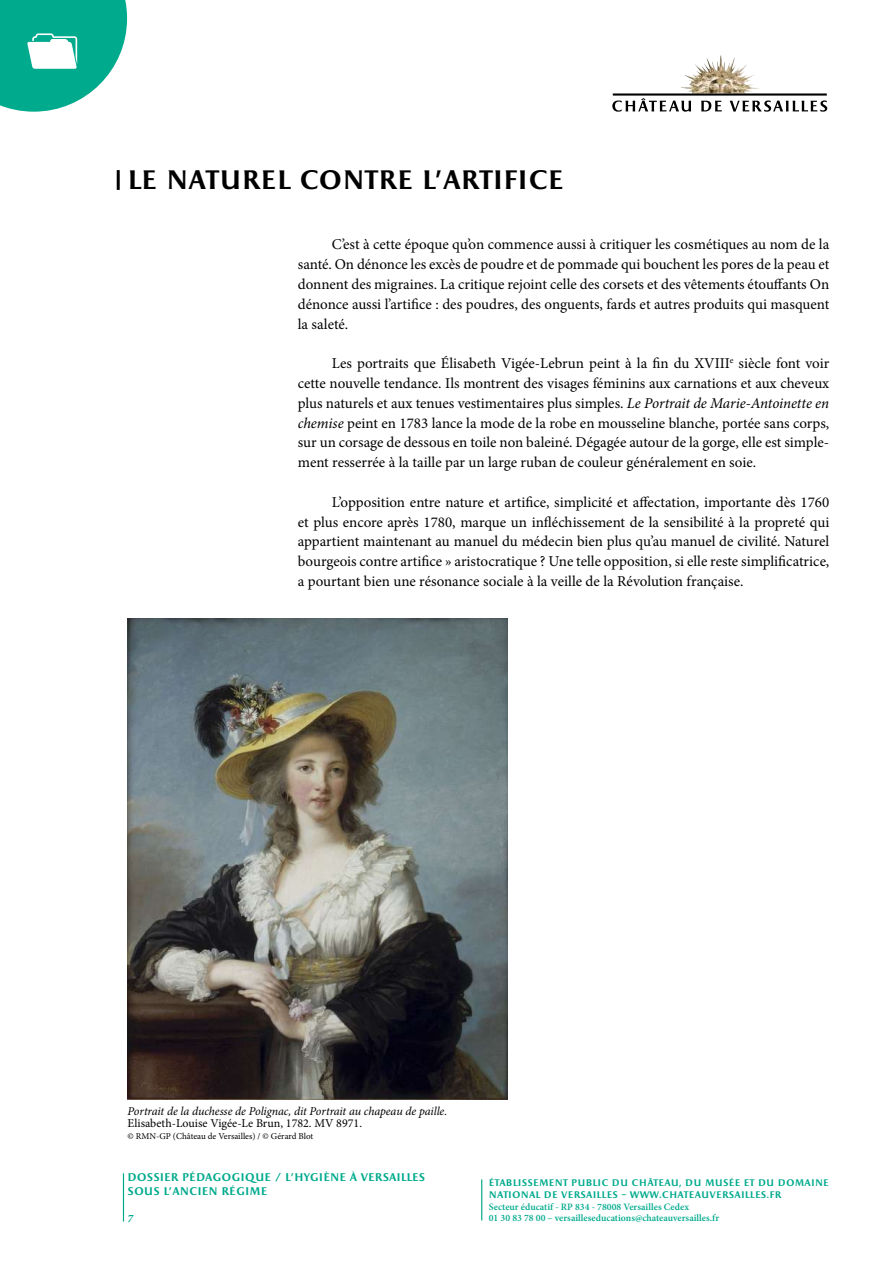
<style>
.page{position:relative;width:893px;height:1263px;background:#fff}
.page>*{position:absolute;margin:0;border:0;box-sizing:border-box;transform-origin:0 0}
.t1{font:700 27px "Apollon";color:#000}
.t2{font:15px/19.8px "Minion Pro";color:#000;text-align:justify}
.t3{font:italic 12px "Minion Pro";letter-spacing:-.01em;color:#000}
.t4{font:12px "Minion Pro";color:#000}
.t5{font:700 11.25px/13.5px "Apollon";color:#00aa8d}
.t6{font:italic 700 11.25px "Minion Pro";color:#00aa8d}
.t7{font:600 9.75px/11.7px "Minion Pro";color:#00aa8d}
.t8{font:700 9.6px/11.7px "Apollon";letter-spacing:.015em;color:#00aa8d}
.t9{font:9px "Minion Pro";color:#000}
.s1{font-style:italic}
</style>
<div class="page">
<img style="left:681px;top:55px;width:78px;height:38px">
<svg style="left:612px;top:93px;width:215px;height:19px"></svg>
<svg style="left:0;top:0;width:127px;height:112px"></svg>
<hr style="left:117px;top:170px;width:3px;height:20px;background:#000">
<hr style="left:481px;top:1179px;width:1px;height:41px;background:#00aa8d">
<hr style="left:123px;top:1173px;width:1px;height:48px;background:#00aa8d">
<img style="left:128px;top:618px;width:379px;height:482px">
<h1 class="t1" style="left:128px;top:164px;width:438px">LE NATUREL CONTRE L’ARTIFICE</h1>
<p class="t2" style="left:298px;top:235px;width:533px;text-indent:34px">C’est à cette époque qu’on commence aussi à critiquer les cosmétiques au nom de la santé. On dénonce les excès de poudre et de pommade qui bouchent les pores de la peau et donnent des migraines. La critique rejoint celle des corsets et des vêtements étouffants On dénonce aussi l’artifice : des poudres, des onguents, fards et autres produits qui masquent la saleté.</p>
<p class="t2" style="left:298px;top:353px;width:533px;text-indent:34px">Les portraits que Élisabeth Vigée-Lebrun peint à la fin du XVIII<sup>e</sup> siècle font voir cette nouvelle tendance. Ils montrent des visages féminins aux carnations et aux cheveux plus naturels et aux tenues vestimentaires plus simples. <span class="s1">Le Portrait de Marie-Antoinette en chemise</span> peint en 1783 lance la mode de la robe en mousseline blanche, portée sans corps, sur un corsage de dessous en toile non baleiné. Dégagée autour de la gorge, elle est simple&shy;ment resserrée à la taille par un large ruban de couleur généralement en soie.</p>
<p class="t2" style="left:298px;top:492px;width:533px;text-indent:34px">L’opposition entre nature et artifice, simplicité et affectation, importante dès 1760 et plus encore après 1780, marque un infléchissement de la sensibilité à la propreté qui appartient maintenant au manuel du médecin bien plus qu’au manuel de civilité. Naturel bourgeois contre artifice » aristocratique ? Une telle opposition, si elle reste simplificatrice, a pourtant bien une résonance sociale à la veille de la Révolution française.</p>
<p class="t3" style="left:128px;top:1103px;width:321px">Portrait de la duchesse de Polignac, dit Portrait au chapeau de paille.</p>
<p class="t4" style="left:128px;top:1115px;width:236px">Elisabeth-Louise Vigée-Le Brun, 1782. MV 8971.</p>
<p class="t9" style="left:128px;top:1130px;width:187px">© RMN-GP (Château de Versailles) / © Gérard Blot</p>
<p class="t5" style="left:128px;top:1171px;width:299px">DOSSIER PÉDAGOGIQUE / L’HYGIÈNE À VERSAILLES<br>SOUS L’ANCIEN RÉGIME</p>
<p class="t6" style="left:128px;top:1210px;width:7px">7</p>
<p class="t8" style="left:489px;top:1178px;width:342px">ÉTABLISSEMENT PUBLIC DU CHÂTEAU, DU MUSÉE ET DU DOMAINE<br>NATIONAL DE VERSAILLES – WWW.CHATEAUVERSAILLES.FR</p>
<p class="t7" style="left:489px;top:1200px;width:232px">Secteur éducatif - RP 834 - 78008 Versailles Cedex<br>01 30 83 78 00 – versailleseducations@chateauversailles.fr</p>
</div>
